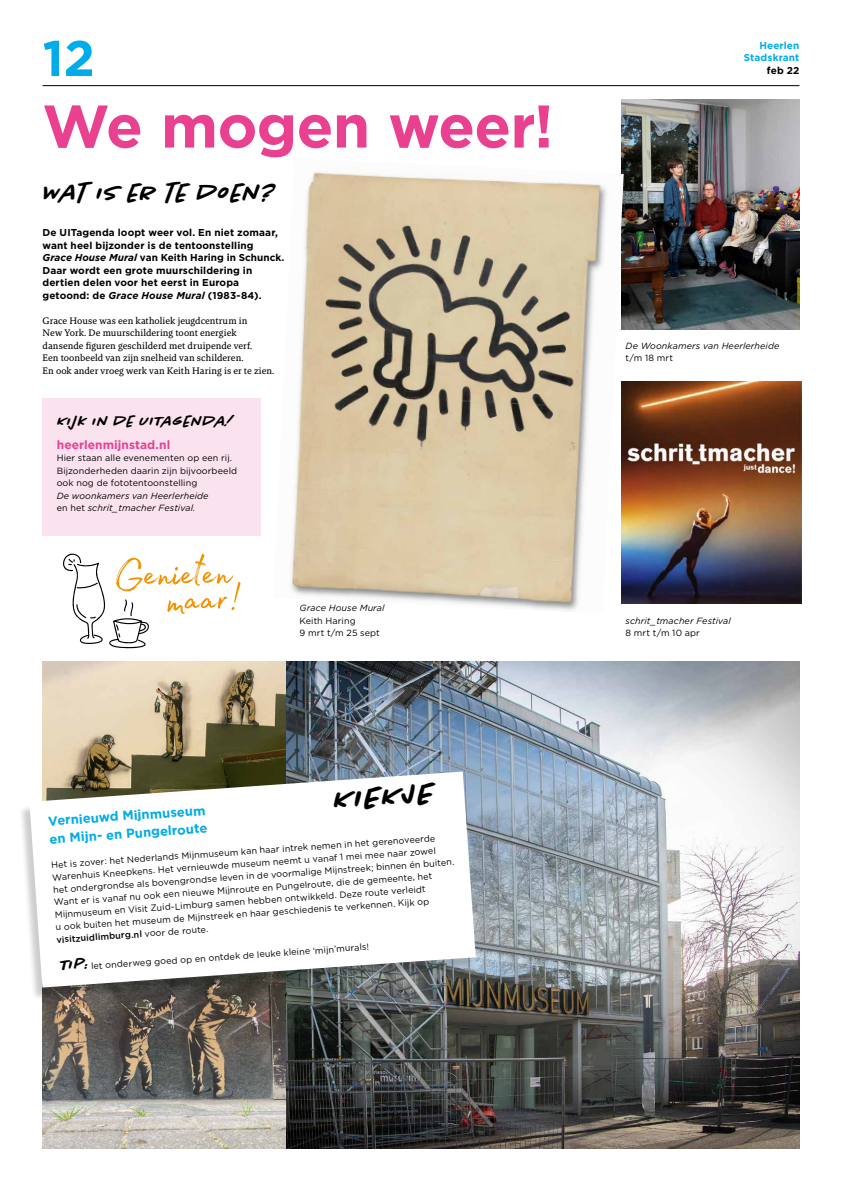
<style>
.page{position:relative;width:842px;height:1191px;background:#fff}
.page>*{position:absolute;margin:0;border:0;box-sizing:border-box;transform-origin:0 0}
.t1{font:700 60.1px "Gotham";letter-spacing:-.01em;color:#e94190}
.t2{font:53.5px "Madelyn";color:#f39200}
.t3{font:700 50px "Gotham";color:#00ace9}
.t4{font:italic 500 32.7px "Chantal";color:#000}
.t5{font:italic 500 25.6px "Chantal";letter-spacing:.01em;color:#000}
.t6{font:italic 500 16px "Chantal";letter-spacing:.005em;color:#000}
.t7{font:700 13px/18px "Gotham";color:#00ace9}
.t8{font:700 12px "Gotham";letter-spacing:.005em;color:#e94190}
.t9{font:700 10px/12.5px "Gotham";letter-spacing:.01em;color:#000}
.t10{font:700 10px/12.5px "Gotham";letter-spacing:.01em;color:#00ace9;text-align:right}
.t11{font:9.6px/12.5px "Brando Text";color:#000}
.t12{font:9px/12.5px "Gotham";letter-spacing:.015em;color:#000}
.t13{font:italic 9px/12.5px "Gotham";letter-spacing:.01em;color:#000}
.s1{font-style:italic}
.s2{font-style:normal}
.s3{font-weight:500}
.s4{font-family:"Chantal";font-weight:500;font-style:italic;font-size:17.6px}
</style>
<div class="page">
<hr style="left:43px;top:85px;width:756px;height:1px;background:#000">
<img style="left:285px;top:661px;width:514px;height:487px">
<img style="left:43px;top:661px;width:242px;height:110px">
<img style="left:621px;top:99px;width:178px;height:230px">
<img style="left:290px;top:158px;width:334px;height:454px">
<img style="left:622px;top:382px;width:179px;height:221px">
<img style="left:43px;top:1000px;width:242px;height:148px">
<div style="left:18px;top:774px;width:457px;height:226px;background:#000;opacity:.2"></div>
<svg style="left:29px;top:771px;width:447px;height:216px"></svg>
<div style="left:43px;top:398px;width:218px;height:138px;background:#fbe2ef"></div>
<svg style="left:63px;top:553px;width:86px;height:95px"></svg>
<h3 class="t3" style="left:43px;top:25px;width:54px">12</h3>
<h1 class="t1" style="left:42px;top:86px;width:513px">We mogen weer!</h1>
<h3 class="t5" style="left:41px;top:177px;width:234px">WAT IS ER TE DOEN?</h3>
<p class="t9" style="left:43px;top:226px;width:243px">De UITagenda loopt weer vol. En niet zomaar, want heel bijzonder is de tentoonstelling <span class="s1">Grace House Mural</span> van Keith Haring in Schunck.<br>Daar wordt een grote muurschildering in dertien delen voor het eerst in Europa getoond: de <span class="s1">Grace House Mural</span> (1983-84).</p>
<p class="t11" style="left:43px;top:314px;width:233px">Grace House was een katholiek jeugdcentrum in<br>New York. De muurschildering toont energiek dansende figuren geschilderd met druipende verf.<br>Een toonbeeld van zijn snelheid van schilderen.<br>En ook ander vroeg werk van Keith Haring is er te zien.</p>
<h3 class="t6" style="left:57px;top:411px;width:177px">KIJK IN DE UITAGENDA!</h3>
<h3 class="t8" style="left:57px;top:436px;width:115px">heerlenmijnstad.nl</h3>
<p class="t12" style="left:57px;top:451px;width:182px">Hier staan alle evenementen op een rij.<br>Bijzonderheden daarin zijn bijvoorbeeld ook nog de fototentoonstelling</p>
<p class="t13" style="left:57px;top:489px;width:153px">De woonkamers van Heerlerheide <span class="s2">en het</span> schrit_tmacher Festival.</p>
<h2 class="t2" style="left:113px;top:533px;width:119px;rotate:-1deg">Genieten</h2>
<h2 class="t2" style="left:166px;top:559px;width:76px;rotate:-1deg">maar!</h2>
<p class="t13" style="left:300px;top:601px;width:87px">Grace House Mural</p>
<p class="t12" style="left:300px;top:614px;width:82px">Keith Haring<br>9 mrt t/m 25 sept</p>
<h3 class="t4" style="left:331px;top:780px;width:103px;rotate:-4deg">KIEKJE</h3>
<h3 class="t7" style="left:48px;top:812px;width:160px;rotate:-4deg">Vernieuwd Mijnmuseum en Mijn- en Pungelroute</h3>
<p class="t12" style="left:51px;top:858px;width:404px;rotate:-4deg">Het is zover: het Nederlands Mijnmuseum kan haar intrek nemen in het gerenoveerde Warenhuis Kneepkens. Het vernieuwde museum neemt u vanaf 1 mei mee naar zowel<br>het ondergrondse als bovengrondse leven in de voormalige Mijnstreek; binnen én buiten.<br>Want er is vanaf nu ook een nieuwe Mijnroute en Pungelroute, die de gemeente, het Mijnmuseum en Visit Zuid-Limburg samen hebben ontwikkeld. Deze route verleidt<br>u ook buiten het museum de Mijnstreek en haar geschiedenis te verkennen. Kijk op <span class="s3">visitzuidlimburg.nl</span> voor de route.</p>
<p class="t12" style="left:58px;top:962px;width:313px;rotate:-4deg"><span class="s4">TIP:</span> let onderweg goed op en ontdek de leuke kleine ‘mijn’murals!</p>
<p class="t10" style="left:744px;top:39px;width:57px">Heerlen<br>Stadskrant</p>
<p class="t9" style="left:767px;top:64px;width:34px">feb 22</p>
<p class="t13" style="left:626px;top:339px;width:155px">De Woonkamers van Heerlerheide</p>
<p class="t12" style="left:626px;top:351px;width:49px">t/m 18 mrt</p>
<p class="t13" style="left:626px;top:614px;width:107px">schrit_tmacher Festival</p>
<p class="t12" style="left:626px;top:626px;width:76px">8 mrt t/m 10 apr</p>
</div>
